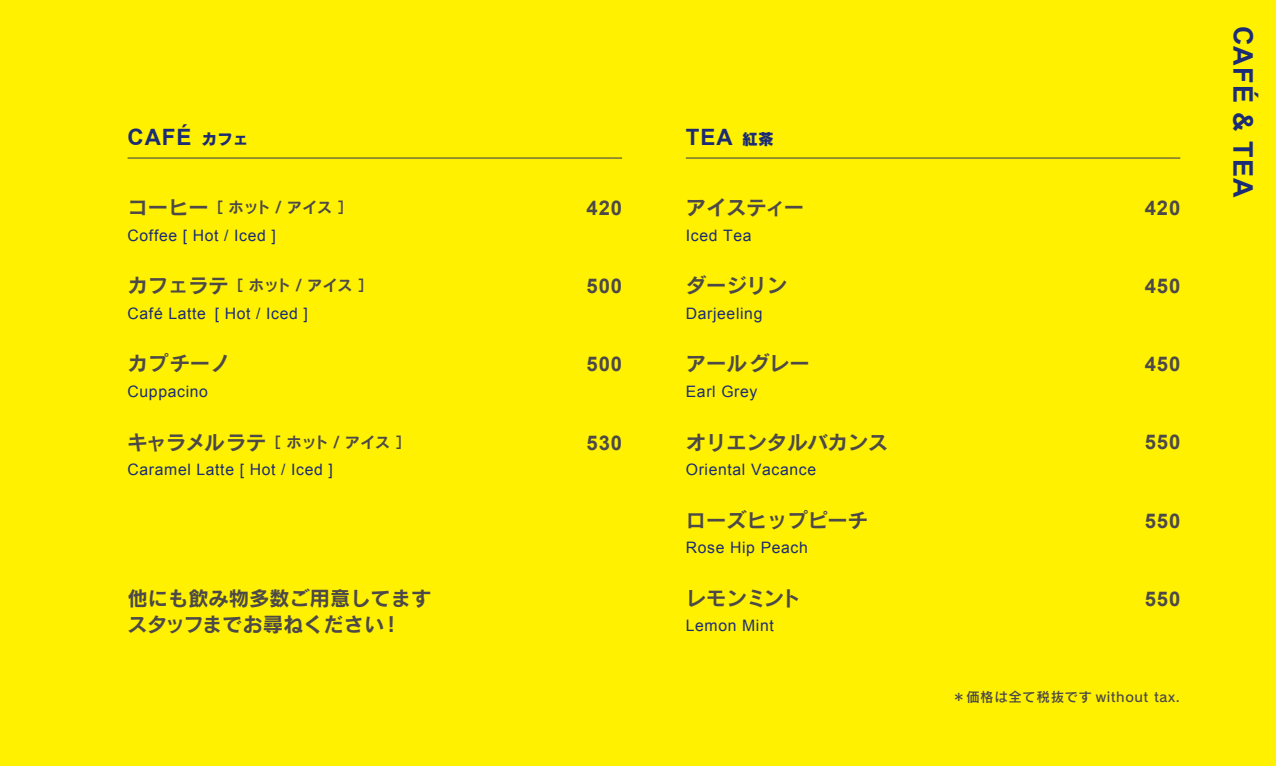
<style>
.page{position:relative;width:1276px;height:766px;background:#fff}
.page>*{position:absolute;margin:0;border:0;box-sizing:border-box;transform-origin:0 0}
.t1{font:700 27px "Arial";letter-spacing:.04em;color:#1b2c75}
.t2{font:700 22.5px "Arial";letter-spacing:.04em;color:#1b2c75}
.t3{font:20.25px/26.6px "Rodin Pro B";color:#4c4948}
.t4{font:700 20.25px "Arial";letter-spacing:.04em;color:#4c4948}
.t5{font:15.75px "Arial";letter-spacing:.04em;color:#1b2c75}
.t6{font:15.3px "Rodin Pro B";color:#4c4948}
.t7{font:13.5px "Rodin Pro DB";letter-spacing:.04em;color:#4c4948}
.s1{font-family:"Rodin Pro EB";font-weight:400;font-size:15.75px}
.s2{font-size:20.25px}
</style>
<div class="page">
<div style="left:0;top:0;width:1276px;height:765px;background:#fff100"></div>
<hr style="left:128px;top:157px;width:494px;height:1px;background:#4c4948">
<hr style="left:686px;top:157px;width:494px;height:1px;background:#4c4948">
<h2 class="t2" style="left:128px;top:122px;width:123px">CAFÉ <span class="s1">カフェ</span></h2>
<p class="t6" style="left:128px;top:197px;width:227px"><span class="s2">コーヒー</span> ［ ホット / アイス ］</p>
<p class="t5" style="left:128px;top:225px;width:150px">Coffee [ Hot / Iced ]</p>
<p class="t6" style="left:128px;top:275px;width:247px"><span class="s2">カフェラテ</span> ［ ホット / アイス ］</p>
<p class="t5" style="left:128px;top:303px;width:182px">Café Latte [ Hot / Iced ]</p>
<p class="t3" style="left:128px;top:349px;width:104px">カプチーノ</p>
<p class="t5" style="left:128px;top:381px;width:82px">Cuppacino</p>
<p class="t6" style="left:128px;top:431px;width:285px"><span class="s2">キャラメルラテ</span> ［ ホット / アイス ］</p>
<p class="t5" style="left:128px;top:459px;width:207px">Caramel Latte [ Hot / Iced ]</p>
<p class="t3" style="left:128px;top:584px;width:305px">他にも飲み物多数ご用意してますスタッフまでお尋ねください！</p>
<p class="t4" style="left:586px;top:194px;width:37px">420</p>
<h2 class="t2" style="left:686px;top:122px;width:89px">TEA <span class="s1">紅茶</span></h2>
<p class="t3" style="left:686px;top:193px;width:120px">アイスティー</p>
<p class="t5" style="left:686px;top:225px;width:67px">Iced Tea</p>
<p class="t4" style="left:1145px;top:194px;width:37px">420</p>
<h1 class="t1" style="left:1260px;top:26px;width:173px;rotate:90deg">CAFÉ &amp; TEA</h1>
<p class="t4" style="left:586px;top:272px;width:37px">500</p>
<p class="t3" style="left:686px;top:271px;width:103px">ダージリン</p>
<p class="t5" style="left:686px;top:303px;width:78px">Darjeeling</p>
<p class="t4" style="left:1145px;top:273px;width:37px">450</p>
<p class="t4" style="left:586px;top:351px;width:37px">500</p>
<p class="t3" style="left:686px;top:349px;width:125px">アールグレー</p>
<p class="t5" style="left:686px;top:381px;width:73px">Earl Grey</p>
<p class="t4" style="left:1145px;top:351px;width:37px">450</p>
<p class="t4" style="left:586px;top:429px;width:37px">530</p>
<p class="t3" style="left:686px;top:427px;width:204px">オリエンタルバカンス</p>
<p class="t5" style="left:686px;top:459px;width:132px">Oriental Vacance</p>
<p class="t4" style="left:1145px;top:429px;width:37px">550</p>
<p class="t3" style="left:686px;top:506px;width:184px">ローズヒップピーチ</p>
<p class="t5" style="left:686px;top:537px;width:123px">Rose Hip Peach</p>
<p class="t4" style="left:1145px;top:507px;width:37px">550</p>
<p class="t3" style="left:686px;top:584px;width:117px">レモンミント</p>
<p class="t5" style="left:686px;top:615px;width:89px">Lemon Mint</p>
<p class="t4" style="left:1145px;top:585px;width:37px">550</p>
<p class="t7" style="left:952px;top:688px;width:229px">＊価格は全て税抜です without tax.</p>
</div>
